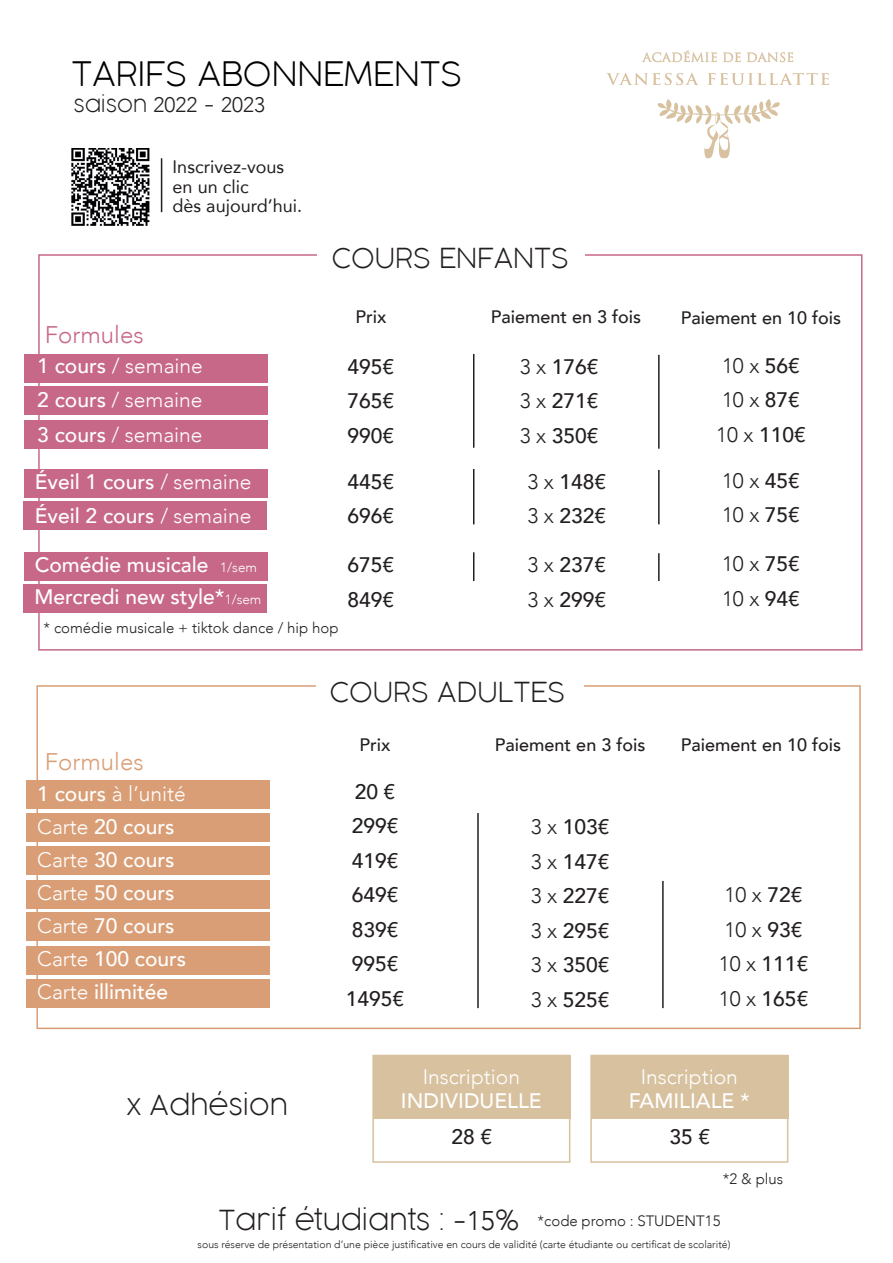
<style>
.page{position:relative;width:893px;height:1263px;background:#fff}
.page>*{position:absolute;margin:0;border:0;box-sizing:border-box;transform-origin:0 0}
.t1{font:200 33px "COCOGOOSE";color:#000}
.t2{font:200 27px "COCOGOOSE";color:#231f20}
.t3{font:300 24px "Avenir";color:#d99e76}
.t4{font:300 24px "Avenir";color:#c76888}
.t5{font:500 21px/33px "Avenir";color:#fff}
.t6{font:500 21px/34.5px "Avenir";color:#231f20}
.t7{font:300 21px/34.5px "Avenir";color:#fff;text-align:justify}
.t8{font:300 21px/34.5px "Avenir";color:#231f20}
.t9{font:500 18px "Avenir";color:#231f20}
.t10{font:18px/19.5px "Avenir";color:#231f20}
.t11{font:300 15px "Avenir";color:#231f20}
.t12{font:300 10.5px "Avenir";color:#231f20}
.s1{font-family:"COCOGOOSE";font-weight:200}
.s2{font-weight:500}
.s3{font-weight:300}
.s4{font-weight:300;font-size:13.5px}
.s5{font-family:"COCOGOOSE";font-weight:200;font-size:27px}
.s6{font-size:27px}
</style>
<div class="page">
<svg style="left:657px;top:99px;width:123px;height:59px"></svg>
<svg style="left:606px;top:73px;width:93px;height:12px"></svg>
<svg style="left:707px;top:73px;width:122px;height:12px"></svg>
<svg style="left:642px;top:50px;width:75px;height:12px"></svg>
<svg style="left:723px;top:52px;width:18px;height:10px"></svg>
<svg style="left:747px;top:52px;width:46px;height:10px"></svg>
<div style="left:27px;top:979px;width:243px;height:29px;background:#d99e76"></div>
<div style="left:27px;top:780px;width:243px;height:29px;background:#d99e76"></div>
<div style="left:27px;top:813px;width:243px;height:29px;background:#d99e76"></div>
<div style="left:27px;top:846px;width:243px;height:29px;background:#d99e76"></div>
<div style="left:27px;top:880px;width:243px;height:29px;background:#d99e76"></div>
<div style="left:27px;top:912px;width:243px;height:29px;background:#d99e76"></div>
<div style="left:27px;top:946px;width:243px;height:29px;background:#d99e76"></div>
<hr style="left:477px;top:813px;width:2px;height:195px;background:#231f20">
<hr style="left:662px;top:881px;width:2px;height:127px;background:#231f20">
<div style="left:372px;top:1055px;width:198px;height:108px;border:2px solid #d7c19f"></div>
<div style="left:590px;top:1055px;width:198px;height:108px;border:2px solid #d7c19f"></div>
<div style="left:373px;top:1055px;width:197px;height:63px;background:#d7c19f"></div>
<div style="left:591px;top:1055px;width:197px;height:63px;background:#d7c19f"></div>
<div style="left:24px;top:501px;width:243px;height:28px;background:#c76888"></div>
<div style="left:24px;top:354px;width:243px;height:29px;background:#c76888"></div>
<div style="left:24px;top:386px;width:243px;height:29px;background:#c76888"></div>
<div style="left:24px;top:420px;width:243px;height:29px;background:#c76888"></div>
<hr style="left:658px;top:355px;width:2px;height:94px;background:#231f20">
<hr style="left:473px;top:354px;width:1px;height:94px;background:#231f20">
<div style="left:24px;top:469px;width:243px;height:29px;background:#c76888"></div>
<hr style="left:658px;top:470px;width:2px;height:54px;background:#231f20">
<hr style="left:473px;top:469px;width:1px;height:55px;background:#231f20">
<div style="left:24px;top:552px;width:243px;height:29px;background:#c76888"></div>
<hr style="left:658px;top:553px;width:2px;height:28px;background:#231f20">
<svg style="left:473px;top:552px;width:1px;height:29px"></svg>
<div style="left:24px;top:584px;width:243px;height:29px;background:#c76888"></div>
<img style="left:71px;top:149px;width:79px;height:76px">
<hr style="left:161px;top:158px;width:1px;height:54px;background:#231f20">
<h1 class="t1" style="left:72px;top:51px;width:392px">TARIFS ABONNEMENTS</h1>
<p class="t8" style="left:74px;top:88px;width:193px"><span class="s1">saison</span> 2022 <span class="s1">-</span> 2023</p>
<p class="t10" style="left:173px;top:157px;width:131px">Inscrivez-vous en un clic<br>dès aujourd’hui.</p>
<p class="t4" style="left:45px;top:321px;width:100px">Formules</p>
<p class="t2" style="left:332px;top:240px;width:239px">COURS ENFANTS</p>
<p class="t9" style="left:355px;top:301px;width:32px">Prix</p>
<p class="t9" style="left:491px;top:301px;width:152px">Paiement en 3 fois</p>
<p class="t9" style="left:681px;top:302px;width:162px">Paiement en 10 fois</p>
<p class="t7" style="left:37px;top:348px;width:167px"><span class="s2">1 cours</span> / semaine <span class="s2">2 cours</span> / semaine <span class="s2">3 cours</span> / semaine</p>
<p class="t6" style="left:347px;top:348px;width:48px;text-align:justify">495€ 765€ 990€</p>
<p class="t6" style="left:520px;top:348px;width:80px;text-align:justify"><span class="s3">3 x</span> 176€ <span class="s3">3 x</span> 271€ <span class="s3">3 x</span> 350€</p>
<p class="t6" style="left:716px;top:347px;width:91px"><span class="s3">10 x</span> 56€<br><span class="s3">10 x</span> 87€<br><span class="s3">10 x</span> 110€</p>
<p class="t5" style="left:35px;top:463px;width:218px;line-height:34.5px">Éveil 1 cours <span class="s3">/ semaine<br></span>Éveil 2 cours <span class="s3">/ semaine</span></p>
<p class="t6" style="left:347px;top:463px;width:48px">445€<br>696€</p>
<p class="t6" style="left:527px;top:463px;width:80px"><span class="s3">3 x</span> 148€<br><span class="s3">3 x</span> 232€</p>
<p class="t8" style="left:722px;top:463px;width:79px">10 x <span class="s2">45€<br></span>10 x <span class="s2">75€</span></p>
<p class="t5" style="left:35px;top:547px;width:224px">Comédie musicale <span class="s4">1/sem</span></p>
<p class="t6" style="left:347px;top:546px;width:48px">675€<br>849€</p>
<p class="t6" style="left:527px;top:546px;width:80px"><span class="s3">3 x</span> 237€<br><span class="s3">3 x</span> 299€</p>
<p class="t8" style="left:722px;top:547px;width:79px">10 x <span class="s2">75€</span></p>
<p class="t5" style="left:34px;top:579px;width:228px">Mercredi new style*<span class="s4">1/sem</span></p>
<p class="t8" style="left:722px;top:581px;width:79px">10 x <span class="s2">94€</span></p>
<p class="t11" style="left:43px;top:619px;width:297px">* comédie musicale + tiktok dance / hip hop</p>
<p class="t2" style="left:330px;top:673px;width:237px">COURS ADULTES</p>
<p class="t9" style="left:360px;top:729px;width:32px">Prix</p>
<p class="t9" style="left:495px;top:729px;width:152px">Paiement en 3 fois</p>
<p class="t3" style="left:45px;top:748px;width:100px">Formules</p>
<p class="t5" style="left:37px;top:776px;width:151px">1 cours <span class="s3">à l’unité<br>Carte</span> 20 cours<br><span class="s3">Carte</span> 30 cours<br><span class="s3">Carte</span> 50 cours<br><span class="s3">Carte</span> 70 cours<br><span class="s3">Carte</span> 100 cours<br><span class="s3">Carte</span> illimitée</p>
<p class="t6" style="left:346px;top:773px;width:60px;text-align:center">20 €<br>299€<br>419€<br>649€<br>839€<br>995€<br>1495€</p>
<p class="t6" style="left:531px;top:808px;width:80px;text-align:justify"><span class="s3">3 x</span> 103€ <span class="s3">3 x</span> 147€ <span class="s3">3 x</span> 227€ <span class="s3">3 x</span> 295€ <span class="s3">3 x</span> 350€ <span class="s3">3 x</span> 525€</p>
<p class="t9" style="left:681px;top:729px;width:162px">Paiement en 10 fois</p>
<p class="t6" style="left:719px;top:877px;width:91px"><span class="s3">10 x</span> 72€<br><span class="s3">10 x</span> 93€<br><span class="s3">10 x</span> 111€<br><span class="s3">10 x</span> 165€</p>
<p class="t2" style="left:127px;top:1086px;width:162px">x Adhésion</p>
<p class="t7" style="left:423px;top:1060px;width:99px">Inscription</p>
<p class="t5" style="left:401px;top:1083px;width:142px">INDIVIDUELLE</p>
<p class="t7" style="left:641px;top:1060px;width:99px">Inscription</p>
<p class="t5" style="left:629px;top:1083px;width:123px">FAMILIALE *</p>
<p class="t6" style="left:451px;top:1118px;width:42px">28 €</p>
<p class="t6" style="left:669px;top:1118px;width:42px">35 €</p>
<p class="t11" style="left:723px;top:1169px;width:62px">*2 &amp; plus</p>
<p class="t11" style="left:218px;top:1212px;width:504px"><span class="s5">Tarif étudiants : -</span><span class="s6">15</span><span class="s5">%</span> *code promo : STUDENT15</p>
<p class="t12" style="left:198px;top:1238px;width:534px">sous réserve de présentation d’une pièce justificative en cours de validité (carte étudiante ou certificat de scolarité)</p>
</div>
